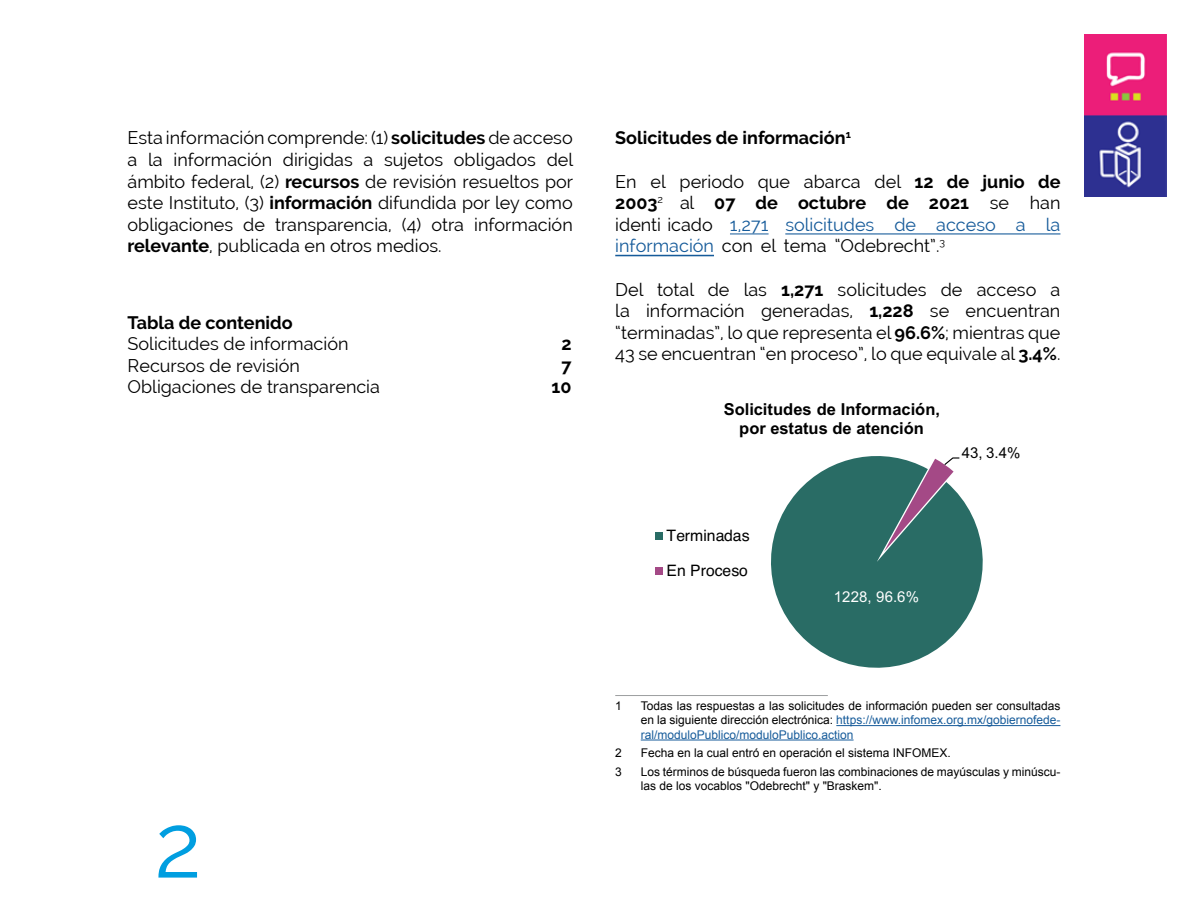
<style>
.page{position:relative;width:1188px;height:918px;background:#fff}
.page>*{position:absolute;margin:0;border:0;box-sizing:border-box;transform-origin:0 0}
.t1{font:90px "Raleway";color:#009ee0}
.t2{font:18px/21.6px "Raleway";color:#000;text-align:justify}
.t3{font:700 18px "Raleway";color:#000}
.t4{font:700 16.5px/19.2px "Arial";color:#000;text-align:center}
.t5{font:15.75px "Helvetica";color:#000}
.t6{font:15px "Arial";letter-spacing:.005em;color:#fff}
.t7{font:15px "Arial";color:#000}
.t8{font:12px/14.4px "Arial";color:#000;text-align:justify}
.s1{font-weight:700}
.s2{color:#165b9a}
</style>
<div class="page">
<img style="left:1085px;top:34px;width:82px;height:162px">
<hr style="left:615px;top:255px;width:99px;height:1px;background:#165b9a">
<hr style="left:785px;top:234px;width:275px;height:1px;background:#165b9a">
<hr style="left:730px;top:233px;width:39px;height:1px;background:#165b9a">
<hr style="left:615px;top:695px;width:213px;height:1px;background:#9c9e9f">
<hr style="left:836px;top:725px;width:224px;height:1px;background:#165b9a">
<hr style="left:641px;top:740px;width:213px;height:1px;background:#165b9a">
<svg style="left:771px;top:456px;width:212px;height:212px;fill:#296c65"></svg>
<svg style="left:884px;top:457px;width:77px;height:94px;background:#59797e"></svg>
<div style="left:655px;top:532px;width:8px;height:8px;background:#296c65"></div>
<div style="left:655px;top:567px;width:8px;height:8px;background:#a44986"></div>
<p class="t2" style="left:128px;top:127px;width:447px">Esta información comprende: (1) <span class="s1">solicitudes</span> de acceso a la información dirigidas a sujetos obligados del ámbito federal, (2) <span class="s1">recursos</span> de revisión resueltos por este Instituto, (3) <span class="s1">información</span> difundida por ley como obligaciones de transparencia, (4) otra información <span class="s1">relevante</span>, publicada en otros medios.</p>
<p class="t3" style="left:128px;top:312px;width:167px">Tabla de contenido</p>
<p class="t2" style="left:128px;top:333px;width:222px">Solicitudes de información</p>
<p class="t3" style="left:561px;top:334px;width:12px">2</p>
<p class="t2" style="left:128px;top:355px;width:174px">Recursos de revisión</p>
<p class="t3" style="left:561px;top:355px;width:12px">7</p>
<p class="t2" style="left:128px;top:376px;width:254px">Obligaciones de transparencia</p>
<p class="t3" style="left:552px;top:377px;width:21px">10</p>
<h1 class="t1" style="left:154px;top:794px;width:49px">2</h1>
<p class="t3" style="left:615px;top:128px;width:237px">Solicitudes de información<sup>1</sup></p>
<p class="t2" style="left:615px;top:170px;width:447px">En el periodo que abarca del <span class="s1">12 de junio de 2003</span><sup>2</sup> al <span class="s1">07 de octubre de 2021</span> se han identi icado <span class="s2">1,271 solicitudes de acceso a la información</span> con el tema “Odebrecht”.<sup>3</sup></p>
<p class="t2" style="left:615px;top:278px;width:447px">Del total de las <span class="s1">1,271</span> solicitudes de acceso a la información generadas, <span class="s1">1,228</span> se encuentran “terminadas”, lo que representa el <span class="s1">96.6%</span>; mientras que 43 se encuentran “en proceso”, lo que equivale al <span class="s1">3.4%</span>.</p>
<p class="t4" style="left:724px;top:400px;width:218px">Solicitudes de Información, por estatus de atención</p>
<p class="t7" style="left:962px;top:443px;width:60px">43, 3.4%</p>
<p class="t5" style="left:667px;top:523px;width:85px">Terminadas</p>
<p class="t5" style="left:667px;top:558px;width:83px">En Proceso</p>
<p class="t6" style="left:834px;top:587px;width:87px">1228, 96.6%</p>
<p class="t8" style="left:615px;top:699px;width:8px">1</p>
<p class="t8" style="left:641px;top:699px;width:421px">Todas las respuestas a las solicitudes de información pueden ser consultadas en la siguiente dirección electrónica: <span class="s2">https://www.infomex.org.mx/gobiernofede&shy;ral/moduloPublico/moduloPublico.action</span></p>
<p class="t8" style="left:615px;top:746px;width:8px">2</p>
<p class="t8" style="left:641px;top:746px;width:312px">Fecha en la cual entró en operación el sistema INFOMEX.</p>
<p class="t8" style="left:615px;top:765px;width:8px">3</p>
<p class="t8" style="left:641px;top:765px;width:421px">Los términos de búsqueda fueron las combinaciones de mayúsculas y minúscu&shy;las de los vocablos "Odebrecht" y "Braskem".</p>
</div>
